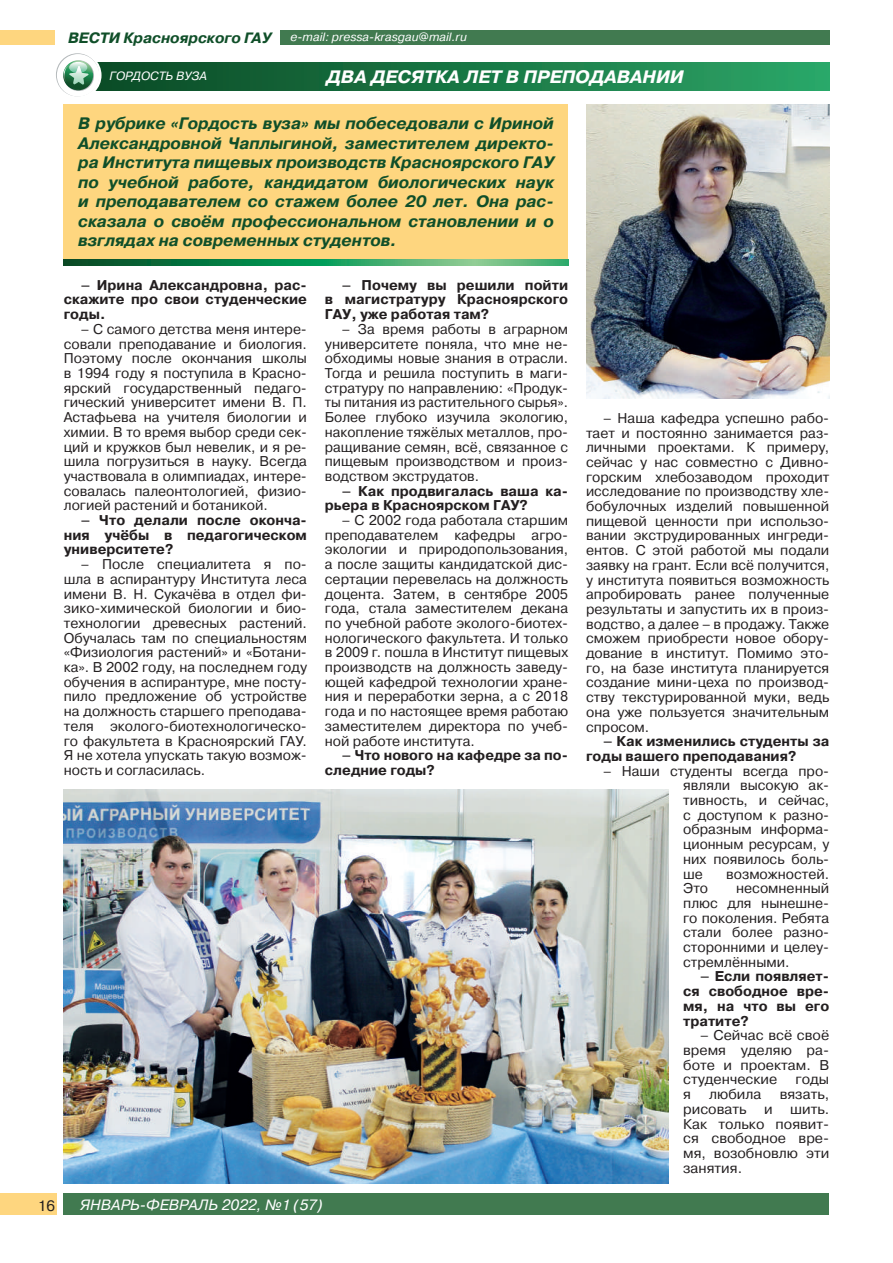
<style>
.page{position:relative;width:893px;height:1263px;background:#fff}
.page>*{position:absolute;margin:0;border:0;box-sizing:border-box;transform-origin:0 0}
.t1{font:italic 700 18px "Pragmatica C";color:#fff}
.t2{font:italic 700 16.5px/19.5px "Pragmatica WINC";color:#104f29;text-align:justify}
.t3{font:italic 15px "Pragmatica C";color:#fff}
.t4{font:italic 700 15px "Pragmatica C";color:#104f29}
.t5{font:15px "Pragmatica WINC";color:#231f20}
.t6{font:14.1px/14.7px "Pragmatica WINC";color:#231f20;text-align:justify}
.t7{font:700 14.1px/14.7px "Pragmatica WINC";color:#231f20;text-align:justify}
.t8{font:italic 12px "Pragmatica C";color:#fff}
</style>
<div class="page">
<div style="left:64px;top:1194px;width:765px;height:21px;background:#417a50"></div>
<div style="left:0;top:1194px;width:56px;height:21px;background:#fed67f"></div>
<div style="left:280px;top:30px;width:549px;height:15px;background:#417a50"></div>
<div style="left:1px;top:30px;width:54px;height:15px;background:#fed67f"></div>
<div style="left:64px;top:63px;width:765px;height:28px;background:linear-gradient(to right,#084521,#2aa567)"></div>
<svg style="left:55px;top:52px;width:47px;height:47px"></svg>
<svg style="left:56px;top:53px;width:43px;height:44px"></svg>
<div style="left:64px;top:104px;width:504px;height:157px;background:#fed67f"></div>
<svg style="left:64px;top:260px;width:504px;height:5px;background:#2c945b"></svg>
<img style="left:586px;top:104px;width:243px;height:294px">
<img style="left:64px;top:789px;width:604px;height:394px">
<p class="t4" style="left:68px;top:29px;width:205px">ВЕСТИ Красноярского ГАУ</p>
<p class="t8" style="left:290px;top:31px;width:178px">e-mail: pressa-krasgau@mail.ru</p>
<p class="t8" style="left:110px;top:69px;width:99px">ГОРДОСТЬ ВУЗА</p>
<p class="t1" style="left:326px;top:67px;width:359px">ДВА ДЕСЯТКА ЛЕТ В ПРЕПОДАВАНИИ</p>
<p class="t2" style="left:78px;top:114px;width:477px">В рубрике «Гордость вуза» мы побеседовали с Ириной Александровной Чаплыгиной, заместителем директо&shy;ра Института пищевых производств Красноярского ГАУ по учебной работе, кандидатом биологических наук и преподавателем со стажем более 20 лет. Она рас&shy;сказала о своём профессиональном становлении и о взглядах на современных студентов.</p>
<p class="t7" style="left:64px;top:278px;width:245px;text-indent:17px">– Ирина Александровна, рас&shy;скажите про свои студенческие годы.</p>
<p class="t6" style="left:64px;top:322px;width:245px;text-indent:17px">– С самого детства меня интере&shy;совали преподавание и биология.<br>Поэтому после окончания школы в 1994 году я поступила в Красно&shy;ярский государственный педаго&shy;гический университет имени В. П.<br>Астафьева на учителя биологии и химии. В то время выбор среди сек&shy;ций и кружков был невелик, и я ре&shy;шила погрузиться в науку. Всегда участвовала в олимпиадах, интере&shy;совалась палеонтологией, физио&shy;логией растений и ботаникой.</p>
<p class="t7" style="left:64px;top:513px;width:245px;text-indent:17px">– Что делали после оконча&shy;ния учёбы в педагогическом университете?</p>
<p class="t6" style="left:64px;top:557px;width:245px;text-indent:17px">– После специалитета я по&shy;шла в аспирантуру Института леса имени В. Н. Сукачёва в отдел фи&shy;зико-химической биологии и био&shy;технологии древесных растений.<br>Обучалась там по специальностям «Физиология растений» и «Ботани&shy;ка». В 2002 году, на последнем году обучения в аспирантуре, мне посту&shy;пило предложение об устройстве на должность старшего преподава&shy;теля эколого-биотехнологическо&shy;го факультета в Красноярский ГАУ.<br>Я не хотела упускать такую возмож&shy;ность и согласилась.</p>
<p class="t7" style="left:325px;top:278px;width:245px;text-indent:17px">– Почему вы решили пойти в магистратуру Красноярского ГАУ, уже работая там?</p>
<p class="t6" style="left:325px;top:322px;width:245px;text-indent:17px">– За время работы в аграрном университете поняла, что мне не&shy;обходимы новые знания в отрасли.<br>Тогда и решила поступить в маги&shy;стратуру по направлению: «Продук&shy;ты питания из растительного сырья».<br>Более глубоко изучила экологию, накопление тяжёлых металлов, про&shy;ращивание семян, всё, связанное с пищевым производством и произ&shy;водством экструдатов.</p>
<p class="t7" style="left:325px;top:483px;width:245px;text-indent:17px">– Как продвигалась ваша ка&shy;рьера в Красноярском ГАУ?</p>
<p class="t6" style="left:325px;top:513px;width:245px;text-indent:17px">– С 2002 года работала старшим преподавателем кафедры агро&shy;экологии и природопользования, а после защиты кандидатской дис&shy;сертации перевелась на должность доцента. Затем, в сентябре 2005 года, стала заместителем декана по учебной работе эколого-биотех&shy;нологического факультета. И только в 2009 г. пошла в Институт пищевых производств на должность заведу&shy;ющей кафедрой технологии хране&shy;ния и переработки зерна, а с 2018 года и по настоящее время работаю заместителем директора по учеб&shy;ной работе института.</p>
<p class="t7" style="left:325px;top:748px;width:245px;text-indent:17px">– Что нового на кафедре за по&shy;следние годы?</p>
<p class="t6" style="left:586px;top:411px;width:245px;text-indent:17px">– Наша кафедра успешно рабо&shy;тает и постоянно занимается раз&shy;личными проектами. К примеру, сейчас у нас совместно с Дивно&shy;горским хлебозаводом проходит исследование по производству хле&shy;бобулочных изделий повышенной пищевой ценности при использо&shy;вании экструдированных ингреди&shy;ентов. С этой работой мы подали заявку на грант. Если всё получится, у института появиться возможность апробировать ранее полученные результаты и запустить их в произ&shy;водство, а далее – в продажу. Также сможем приобрести новое обору&shy;дование в институт. Помимо это&shy;го, на базе института планируется создание мини-цеха по производ&shy;ству текстурированной муки, ведь она уже пользуется значительным спросом.</p>
<p class="t7" style="left:586px;top:734px;width:245px;text-indent:17px">– Как изменились студенты за годы вашего преподавания?</p>
<p class="t6" style="left:683px;top:763px;width:148px;text-indent:-80px">– Наши студенты всегда про&shy;являли высокую ак&shy;тивность, и сейчас, с доступом к разно&shy;образным информа&shy;ционным ресурсам, у них появилось боль&shy;ше</p>
<p class="t6" style="left:726px;top:866px;width:105px">возможностей.</p>
<p class="t6" style="left:683px;top:881px;width:26px">Это</p>
<p class="t6" style="left:683px;top:881px;width:148px;text-indent:53px">несомненный плюс для нынешне&shy;го поколения. Ребята стали более разно&shy;сторонними и целеу&shy;стремлёнными.</p>
<p class="t7" style="left:683px;top:969px;width:148px;text-indent:17px">– Если появляет&shy;ся свободное вре&shy;мя, на что вы его тратите?</p>
<p class="t6" style="left:683px;top:1028px;width:148px;text-indent:17px">– Сейчас всё своё время уделяю ра&shy;боте и проектам. В студенческие</p>
<p class="t6" style="left:796px;top:1072px;width:35px">годы</p>
<p class="t6" style="left:683px;top:1087px;width:9px">я</p>
<p class="t6" style="left:709px;top:1087px;width:54px">любила</p>
<p class="t6" style="left:683px;top:1087px;width:148px;text-indent:97px">вязать, рисовать и шить.<br>Как только появит&shy;ся свободное вре&shy;мя, возобновлю эти занятия.</p>
<p class="t5" style="left:38px;top:1197px;width:19px">16</p>
<p class="t3" style="left:80px;top:1196px;width:244px">ЯНВАРЬ-ФЕВРАЛЬ 2022, №1 (57)</p>
</div>
